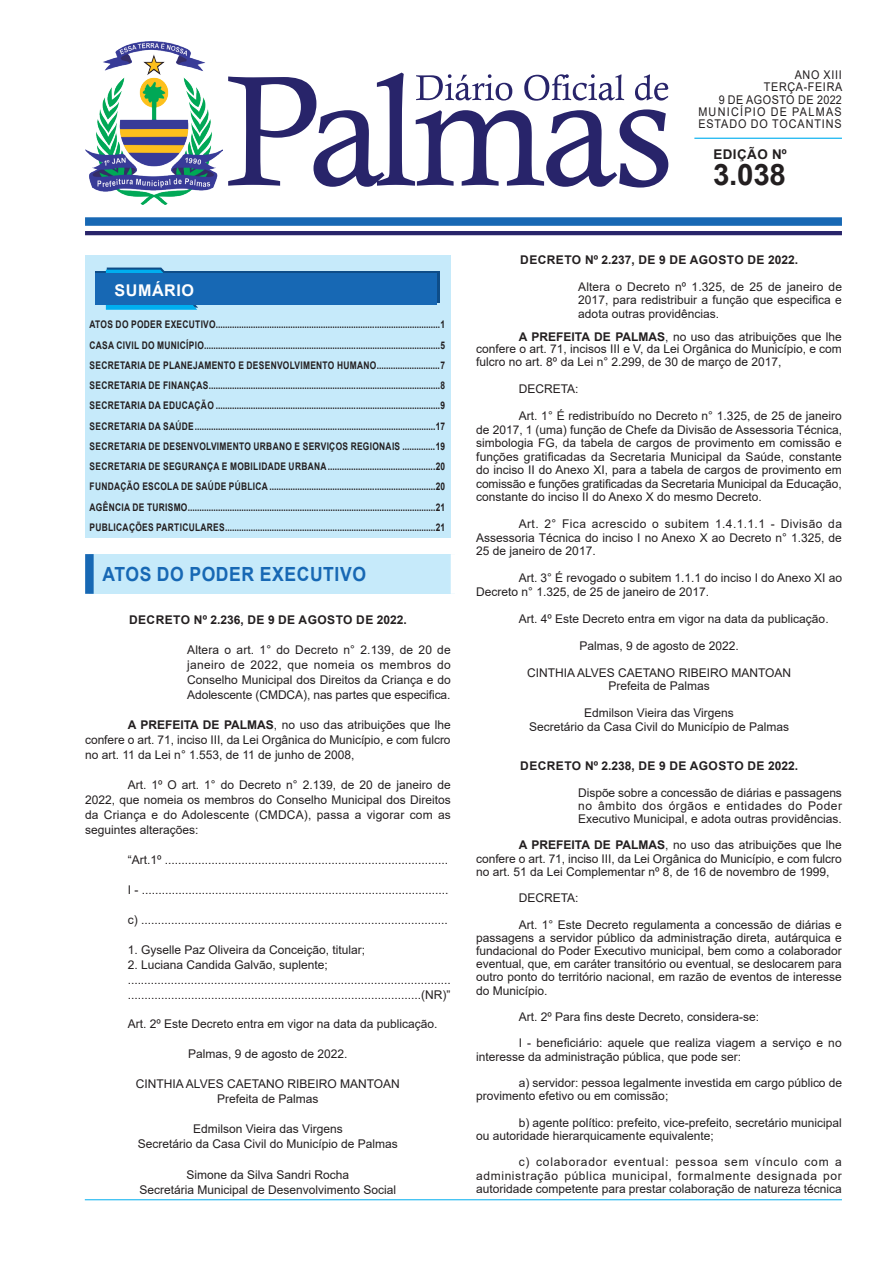
<style>
.page{position:relative;width:893px;height:1263px;background:#fff}
.page>*{position:absolute;margin:0;border:0;box-sizing:border-box;transform-origin:0 0}
.t1{font:700 29.55px "Arial";color:#231f20}
.t2{font:700 19.5px "Arial";letter-spacing:.035em;color:#1768b4;scale:.9 1}
.t3{font:700 16.2px "Arial";letter-spacing:.035em;color:#fff}
.t4{font:700 13.35px "Arial";letter-spacing:.035em;color:#231f20}
.t5{font:12px/13.5px "Arial";color:#231f20;text-align:justify}
.t6{font:700 12px "Arial";letter-spacing:.035em;color:#231f20}
.t7{font:12px/12.3px "Arial";letter-spacing:.065em;color:#231f20;text-align:right;scale:.9 1}
.t8{font:700 10.5px/20.2px "Arial";letter-spacing:.035em;color:#231f20;text-align:justify;scale:.8 1}
.s1{font-weight:700}
</style>
<div class="page">
<div style="left:85px;top:256px;width:366px;height:282px;background:#c6eafa"></div>
<div style="left:85px;top:217px;width:757px;height:9px;background:#1768b4"></div>
<hr style="left:85px;top:231px;width:757px;height:4px;background:#28246a">
<hr style="left:694px;top:138px;width:148px;height:1px;background:#00aeef">
<svg style="left:228px;top:73px;width:440px;height:115px"></svg>
<svg style="left:96px;top:272px;width:344px;height:31px"></svg>
<svg style="left:106px;top:268px;width:92px;height:42px"></svg>
<div style="left:96px;top:274px;width:341px;height:31px;background:#1768b4"></div>
<img style="left:85px;top:41px;width:138px;height:164px">
<hr style="left:85px;top:1199px;width:757px;height:1px;background:#00aeef">
<div style="left:89px;top:554px;width:366px;height:40px;background:#c6eafa"></div>
<div style="left:85px;top:554px;width:9px;height:40px;background:#1768b4"></div>
<div style="left:451px;top:554px;width:8px;height:40px;background:#fff"></div>
<p class="t7" style="left:698px;top:69px;width:162px">ANO XIII<br>TERÇA-FEIRA<br>9 DE AGOSTO DE 2022<br>MUNICÍPIO DE PALMAS<br>ESTADO DO TOCANTINS</p>
<h1 class="t1" style="left:713px;top:154px;width:74px">3.038</h1>
<p class="t4" style="left:713px;top:145px;width:75px">EDIÇÃO Nº</p>
<h3 class="t3" style="left:114px;top:279px;width:81px">SUMÁRIO</h3>
<p class="t8" style="left:90px;top:315px;width:446px">ATOS DO PODER EXECUTIVO................................................................................................1<br>CASA CIVIL DO MUNICÍPIO.....................................................................................................5<br>SECRETARIA DE PLANEJAMENTO E DESENVOLVIMENTO HUMANO...........................7<br>SECRETARIA DE FINANÇAS...................................................................................................8<br>SECRETARIA DA EDUCAÇÃO ................................................................................................9<br>SECRETARIA DA SAÚDE.......................................................................................................17<br>SECRETARIA DE DESENVOLVIMENTO URBANO E SERVIÇOS REGIONAIS ..............19<br>SECRETARIA DE SEGURANÇA E MOBILIDADE URBANA ..............................................20<br>FUNDAÇÃO ESCOLA DE SAÚDE PÚBLICA .......................................................................20<br>AGÊNCIA DE TURISMO..........................................................................................................21<br>PUBLICAÇÕES PARTICULARES..........................................................................................21</p>
<h2 class="t2" style="left:102px;top:560px;width:294px">ATOS DO PODER EXECUTIVO</h2>
<p class="t6" style="left:129px;top:611px;width:279px">DECRETO Nº 2.236, DE 9 DE AGOSTO DE 2022.</p>
<p class="t5" style="left:187px;top:642px;width:265px;line-height:15px">Altera o art. 1° do Decreto n° 2.139, de 20 de janeiro de 2022, que nomeia os membros do Conselho Municipal dos Direitos da Criança e do Adolescente (CMDCA), nas partes que especifica.</p>
<p class="t5" style="left:85px;top:717px;width:367px;line-height:15px;text-indent:43px"><span class="s1">A PREFEITA DE PALMAS</span>, no uso das atribuições que lhe confere o art. 71, inciso III, da Lei Orgânica do Município, e com fulcro no art. 11 da Lei n° 1.553, de 11 de junho de 2008,</p>
<p class="t5" style="left:85px;top:777px;width:367px;line-height:15px;text-indent:43px">Art. 1º O art. 1° do Decreto n° 2.139, de 20 de janeiro de 2022, que nomeia os membros do Conselho Municipal dos Direitos da Criança e do Adolescente (CMDCA), passa a vigorar com as seguintes alterações:</p>
<p class="t5" style="left:128px;top:853px;width:322px">“Art.1º .....................................................................................</p>
<p class="t5" style="left:128px;top:883px;width:322px">I - ............................................................................................</p>
<p class="t5" style="left:128px;top:913px;width:322px">c) ............................................................................................</p>
<p class="t5" style="left:128px;top:943px;width:239px">1. Gyselle Paz Oliveira da Conceição, titular;</p>
<p class="t5" style="left:128px;top:958px;width:325px;line-height:15px;text-align:left">2. Luciana Candida Galvão, suplente; ................................................................................................. ........................................................................................(NR)”</p>
<p class="t5" style="left:128px;top:1017px;width:311px">Art. 2º Este Decreto entra em vigor na data da publicação.</p>
<p class="t5" style="left:188px;top:1047px;width:161px">Palmas, 9 de agosto de 2022.</p>
<p class="t5" style="left:136px;top:1076px;width:266px;line-height:15px;text-align:center">CINTHIA ALVES CAETANO RIBEIRO MANTOAN<br>Prefeita de Palmas</p>
<p class="t5" style="left:138px;top:1121px;width:262px;line-height:15.1px;text-align:center">Edmilson Vieira das Virgens<br>Secretário da Casa Civil do Município de Palmas</p>
<p class="t5" style="left:140px;top:1167px;width:258px;line-height:15.3px;text-align:center">Simone da Silva Sandri Rocha<br>Secretária Municipal de Desenvolvimento Social</p>
<p class="t6" style="left:520px;top:251px;width:279px">DECRETO Nº 2.237, DE 9 DE AGOSTO DE 2022.</p>
<p class="t5" style="left:578px;top:280px;width:265px">Altera o Decreto nº 1.325, de 25 de janeiro de 2017, para redistribuir a função que especifica e adota outras providências.</p>
<p class="t5" style="left:476px;top:331px;width:367px;line-height:11.6px;text-align:right"><span class="s1">A PREFEITA DE PALMAS</span>, no uso das atribuições que lhe confere o art. 71, incisos III e V, da Lei Orgânica do Município, e com</p>
<p class="t5" style="left:476px;top:355px;width:307px">fulcro no art. 8º da Lei n° 2.299, de 30 de março de 2017,</p>
<p class="t5" style="left:519px;top:382px;width:61px">DECRETA:</p>
<p class="t5" style="left:476px;top:409px;width:367px;text-indent:43px">Art. 1° É redistribuído no Decreto n° 1.325, de 25 de janeiro de 2017, 1 (uma) função de Chefe da Divisão de Assessoria Técnica, simbologia FG, da tabela de cargos de provimento em comissão e funções gratificadas da Secretaria Municipal da Saúde, constante do inciso II do Anexo XI, para a tabela de cargos de provimento em comissão e funções gratificadas da Secretaria Municipal da Educação, constante do inciso II do Anexo X do mesmo Decreto.</p>
<p class="t5" style="left:476px;top:517px;width:367px;text-indent:43px">Art. 2° Fica acrescido o subitem 1.4.1.1.1 - Divisão da Assessoria Técnica do inciso I no Anexo X ao Decreto n° 1.325, de 25 de janeiro de 2017.</p>
<p class="t5" style="left:476px;top:571px;width:367px;text-indent:43px">Art. 3° É revogado o subitem 1.1.1 do inciso I do Anexo XI ao<br>Decreto n° 1.325, de 25 de janeiro de 2017.</p>
<p class="t5" style="left:519px;top:611px;width:311px">Art. 4º Este Decreto entra em vigor na data da publicação.</p>
<p class="t5" style="left:579px;top:638px;width:161px">Palmas, 9 de agosto de 2022.</p>
<p class="t5" style="left:527px;top:665px;width:266px;text-align:center">CINTHIA ALVES CAETANO RIBEIRO MANTOAN<br>Prefeita de Palmas</p>
<p class="t5" style="left:529px;top:706px;width:262px;text-align:center">Edmilson Vieira das Virgens<br>Secretário da Casa Civil do Município de Palmas</p>
<p class="t6" style="left:520px;top:757px;width:279px">DECRETO Nº 2.238, DE 9 DE AGOSTO DE 2022.</p>
<p class="t5" style="left:578px;top:786px;width:265px">Dispõe sobre a concessão de diárias e passagens no âmbito dos órgãos e entidades do Poder Executivo Municipal, e adota outras providências.</p>
<p class="t5" style="left:476px;top:838px;width:367px;text-indent:43px"><span class="s1">A PREFEITA DE PALMAS</span>, no uso das atribuições que lhe confere o art. 71, inciso III, da Lei Orgânica do Município, e com fulcro no art. 51 da Lei Complementar nº 8, de 16 de novembro de 1999,</p>
<p class="t5" style="left:519px;top:891px;width:61px">DECRETA:</p>
<p class="t5" style="left:476px;top:918px;width:367px;text-indent:43px">Art. 1° Este Decreto regulamenta a concessão de diárias e passagens a servidor público da administração direta, autárquica e fundacional do Poder Executivo municipal, bem como a colaborador eventual, que, em caráter transitório ou eventual, se deslocarem para outro ponto do território nacional, em razão de eventos de interesse do Município.</p>
<p class="t5" style="left:519px;top:1010px;width:242px">Art. 2º Para fins deste Decreto, considera-se:</p>
<p class="t5" style="left:476px;top:1036px;width:367px;text-indent:43px">I - beneficiário: aquele que realiza viagem a serviço e no interesse da administração pública, que pode ser:</p>
<p class="t5" style="left:476px;top:1076px;width:367px;text-indent:43px">a) servidor: pessoa legalmente investida em cargo público de provimento efetivo ou em comissão;</p>
<p class="t5" style="left:476px;top:1116px;width:367px;text-indent:43px">b) agente político: prefeito, vice-prefeito, secretário municipal ou autoridade hierarquicamente equivalente;</p>
<p class="t5" style="left:476px;top:1155px;width:367px;text-indent:43px">c) colaborador eventual: pessoa sem vínculo com a administração pública municipal, formalmente designada por autoridade competente para prestar colaboração de natureza técnica</p>
</div>
